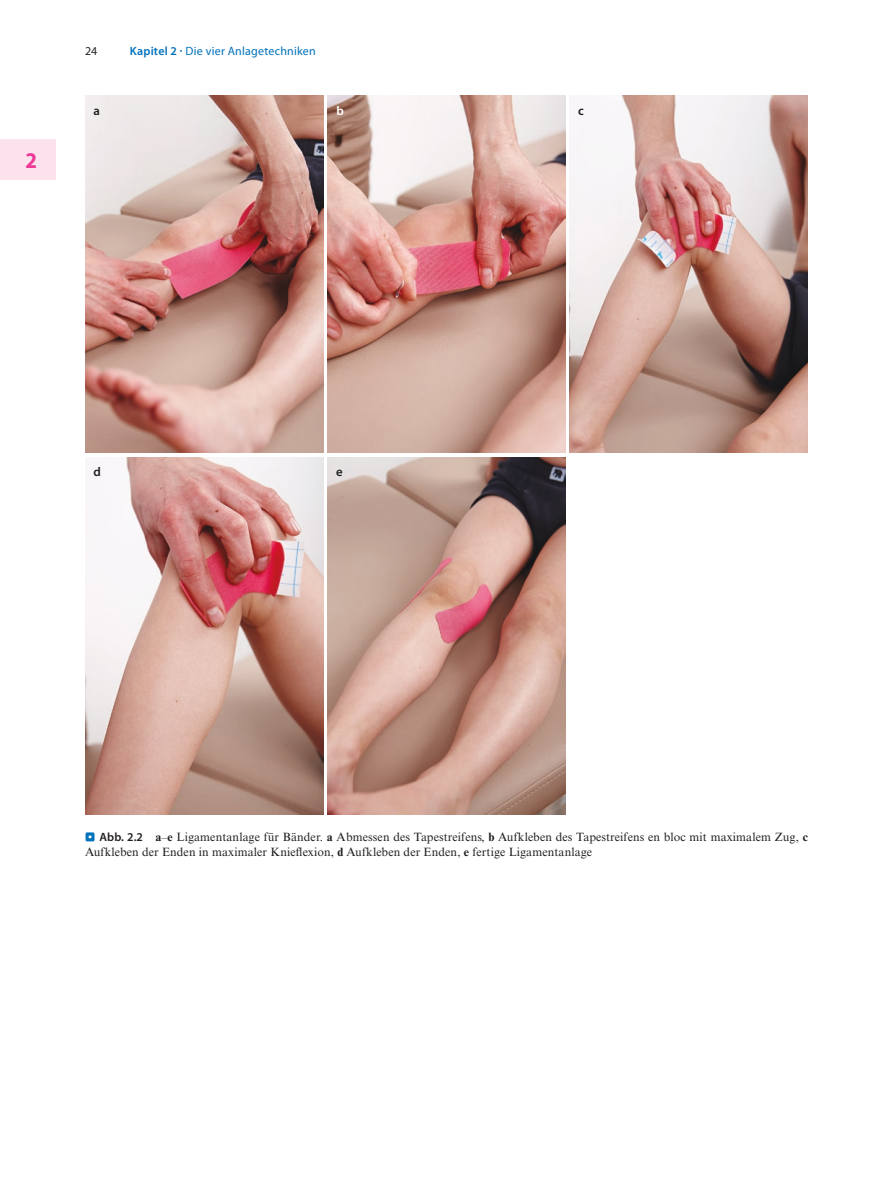
<style>
.page{position:relative;width:893px;height:1187px;background:#fff}
.page>*{position:absolute;margin:0;border:0;box-sizing:border-box;transform-origin:0 0}
.t1{font:700 semi-condensed 22.5px "Myriad Pro";color:#ed3896}
.t2{font:12.75px "Myriad Pro Semibold 4";color:#1d1e1f}
.t3{font:12.75px "Myriad Pro Semibold 4";color:#fff}
.t4{font:12px/15px "Times New Roman MT Std";letter-spacing:.01em;color:#231f20}
.t5{font:12px "Myriad Pro Regular 2";letter-spacing:.02em;color:#0072bc}
.t6{font:12px "Myriad Pro";color:#231f20}
.s1{font-family:"Myriad Pro Semibold 2"}
.s2{font-family:"Blik Buttons";color:#0072bc}
.s3{font-family:"Myriad Pro";font-weight:600}
.s4{font-weight:700}
</style>
<div class="page">
<div style="left:0;top:139px;width:55px;height:41px;background:#fbe2ed"></div>
<img style="left:85px;top:95px;width:238px;height:358px">
<img style="left:327px;top:95px;width:239px;height:358px">
<img style="left:570px;top:95px;width:238px;height:358px">
<img style="left:85px;top:457px;width:238px;height:357px">
<img style="left:327px;top:457px;width:239px;height:357px">
<h1 class="t1" style="left:26px;top:146px;width:13px">2</h1>
<p class="t6" style="left:85px;top:44px;width:14px">24</p>
<p class="t5" style="left:130px;top:44px;width:187px"><span class="s1">Kapitel 2 ·</span> Die vier Anlagetechniken</p>
<p class="t2" style="left:94px;top:102px;width:8px">a</p>
<p class="t3" style="left:336px;top:102px;width:9px">b</p>
<p class="t2" style="left:578px;top:102px;width:7px">c</p>
<p class="t2" style="left:94px;top:464px;width:9px">d</p>
<p class="t2" style="left:336px;top:464px;width:8px">e</p>
<p class="t4" style="left:85px;top:829px;width:724px"><span class="s2">..</span> <span class="s3">Abb. 2.2</span> <span class="s4">a</span>–<span class="s4">e</span> Ligamentanlage für Bänder. <span class="s4">a</span> Abmessen des Tapestreifens, <span class="s4">b</span> Aufkleben des Tapestreifens en bloc mit maximalem Zug, <span class="s4">c<br></span>Aufkleben der Enden in maximaler Knieflexion, <span class="s4">d</span> Aufkleben der Enden, <span class="s4">e</span> fertige Ligamentanlage</p>
</div>
